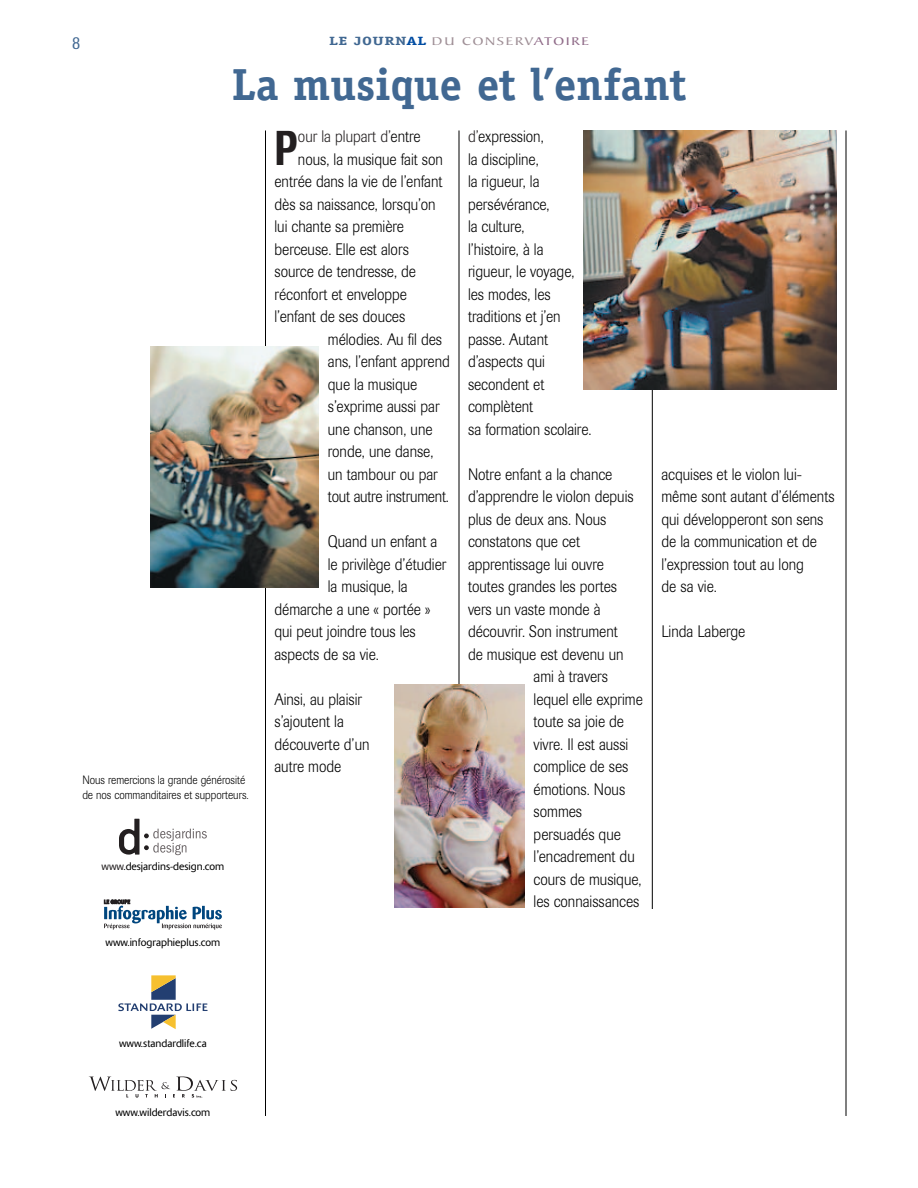
<style>
.page{position:relative;width:918px;height:1188px;background:#fff}
.page>*{position:absolute;margin:0;border:0;box-sizing:border-box;transform-origin:0 0}
.t1{font:500 48.3px "Imago";color:#231f20;scale:.75 1}
.t2{font:700 45px "Officina Serif";color:#416892}
.t3{font:18px "Imago";color:#416892;scale:.9 1}
.t4{font:300 16.5px/22.5px "Imago";color:#000;scale:.9 1}
.t5{font:300 16.5px "Imago";color:#231f20;scale:.9 1}
.t6{font:300 12px/15px "Imago";color:#000;scale:.9 1}
.t7{font:12px "Baker Signet";letter-spacing:.1em;color:#9f8f96;scale:1.3 1}
.t8{font:300 10.95px "Delta";color:#000}
.s1{font-family:"Officina Serif";font-weight:700;color:#416892}
.s2{font-family:"Officina Serif";font-weight:700;color:#004ca2}
.s3{color:#906c89}
.s4{color:#231f20}
.s5{color:#000}
</style>
<div class="page">
<hr style="left:265px;top:130px;width:1px;height:986px;background:#000">
<hr style="left:459px;top:130px;width:1px;height:714px;background:#000">
<hr style="left:652px;top:130px;width:1px;height:779px;background:#000">
<hr style="left:846px;top:130px;width:1px;height:986px;background:#000">
<img style="left:150px;top:347px;width:169px;height:241px">
<svg style="left:90px;top:1077px;width:147px;height:21px"></svg>
<svg style="left:118px;top:975px;width:90px;height:54px"></svg>
<svg style="left:104px;top:900px;width:118px;height:30px"></svg>
<svg style="left:119px;top:819px;width:88px;height:36px"></svg>
<img style="left:584px;top:130px;width:253px;height:260px">
<img style="left:395px;top:684px;width:130px;height:223px">
<p class="t3" style="left:72px;top:36px;width:11px">8</p>
<p class="t7" style="left:329px;top:36px;width:201px"><span class="s1">LE JOURN</span><span class="s2">AL</span> DU CONSERV<span class="s3">ATOIRE</span></p>
<h2 class="t2" style="left:232px;top:67px;width:456px">La musique et l’enfant</h2>
<p class="t4" style="left:468px;top:127px;width:139px"><span class="s4">d’</span>expression,<br>la discipline,<br>la rigueur, la persévérance,<br>la culture,<br>l’histoire, à la rigueur, le voyage, les modes, les traditions et j’en passe. Autant d’aspects qui secondent et complètent<br>sa formation scolaire.</p>
<p class="t4" style="left:468px;top:464px;width:162px">Notre enfant a la chance</p>
<p class="t4" style="left:468px;top:487px;width:186px">d’apprendre le violon depuis</p>
<p class="t4" style="left:468px;top:509px;width:155px">plus de deux ans. Nous</p>
<p class="t4" style="left:468px;top:532px;width:126px">constatons que cet</p>
<p class="t4" style="left:468px;top:554px;width:153px">apprentissage lui ouvre</p>
<p class="t4" style="left:468px;top:577px;width:167px">toutes grandes les portes</p>
<p class="t4" style="left:468px;top:599px;width:149px">vers un vaste monde à</p>
<p class="t4" style="left:468px;top:622px;width:168px">découvrir. Son instrument</p>
<p class="t4" style="left:468px;top:644px;width:174px">de musique est devenu un</p>
<p class="t4" style="left:534px;top:667px;width:84px">ami à travers</p>
<p class="t4" style="left:534px;top:689px;width:123px">lequel elle exprime</p>
<p class="t4" style="left:534px;top:712px;width:102px">toute sa joie de</p>
<p class="t4" style="left:534px;top:734px;width:107px">vivre. Il est aussi</p>
<p class="t4" style="left:534px;top:757px;width:107px">complice de ses</p>
<p class="t4" style="left:534px;top:779px;width:103px">émotions. Nous</p>
<p class="t4" style="left:534px;top:802px;width:55px">sommes</p>
<p class="t4" style="left:534px;top:824px;width:99px">persuadés que</p>
<p class="t4" style="left:534px;top:847px;width:114px">l’encadrement du</p>
<p class="t4" style="left:534px;top:869px;width:122px">cours de musique,</p>
<p class="t4" style="left:534px;top:892px;width:119px">les connaissances</p>
<h1 class="t1" style="left:274px;top:131px;width:32px">P</h1>
<p class="t5" style="left:298px;top:130px;width:138px">our la plupart d’<span class="s5">entre</span></p>
<p class="t4" style="left:298px;top:149px;width:163px">nous, la musique fait son</p>
<p class="t4" style="left:274px;top:172px;width:188px">entrée dans la vie de l’enfant</p>
<p class="t4" style="left:274px;top:194px;width:180px">dès sa naissance, lorsqu’on</p>
<p class="t4" style="left:274px;top:217px;width:145px">lui chante sa première</p>
<p class="t4" style="left:274px;top:239px;width:151px">berceuse. Elle est alors</p>
<p class="t4" style="left:274px;top:262px;width:159px">source de tendresse, de</p>
<p class="t4" style="left:274px;top:284px;width:149px">réconfort et enveloppe</p>
<p class="t4" style="left:274px;top:307px;width:147px">l’enfant de ses douces</p>
<p class="t4" style="left:328px;top:329px;width:128px">mélodies. Au fil des</p>
<p class="t4" style="left:328px;top:352px;width:137px">ans, l’enfant apprend</p>
<p class="t4" style="left:328px;top:374px;width:101px">que la musique</p>
<p class="t4" style="left:328px;top:397px;width:126px">s’exprime aussi par</p>
<p class="t4" style="left:328px;top:419px;width:118px">une chanson, une</p>
<p class="t4" style="left:328px;top:442px;width:119px">ronde, une danse,</p>
<p class="t4" style="left:328px;top:464px;width:124px">un tambour ou par</p>
<p class="t4" style="left:328px;top:487px;width:136px">tout autre instrument.</p>
<p class="t4" style="left:328px;top:532px;width:123px">Quand un enfant a</p>
<p class="t4" style="left:328px;top:554px;width:133px">le privilège d’étudier</p>
<p class="t4" style="left:328px;top:577px;width:90px">la musique, la</p>
<p class="t4" style="left:274px;top:599px;width:175px">démarche a une « portée »</p>
<p class="t4" style="left:274px;top:622px;width:158px">qui peut joindre tous les</p>
<p class="t4" style="left:274px;top:644px;width:118px">aspects de sa vie.</p>
<p class="t4" style="left:274px;top:689px;width:107px">Ainsi, au plaisir s’ajoutent la découverte d’un autre mode</p>
<p class="t4" style="left:661px;top:464px;width:194px">acquises et le violon lui&shy;même sont autant d’éléments qui développeront son sens de la communication et de l’expression tout au long<br>de sa vie.</p>
<p class="t4" style="left:661px;top:622px;width:95px">Linda Laberge</p>
<p class="t6" style="left:82px;top:774px;width:186px">Nous remercions la grande générosité de nos commanditaires et supporteurs.</p>
<p class="t8" style="left:102px;top:862px;width:124px"><span class="s4">www</span>.desjardins-design.com</p>
<p class="t8" style="left:106px;top:938px;width:116px">www.infographieplus.com</p>
<p class="t8" style="left:119px;top:1039px;width:89px">www.standardlife.ca</p>
<p class="t8" style="left:115px;top:1108px;width:96px">www.wilderdavis.com</p>
</div>
